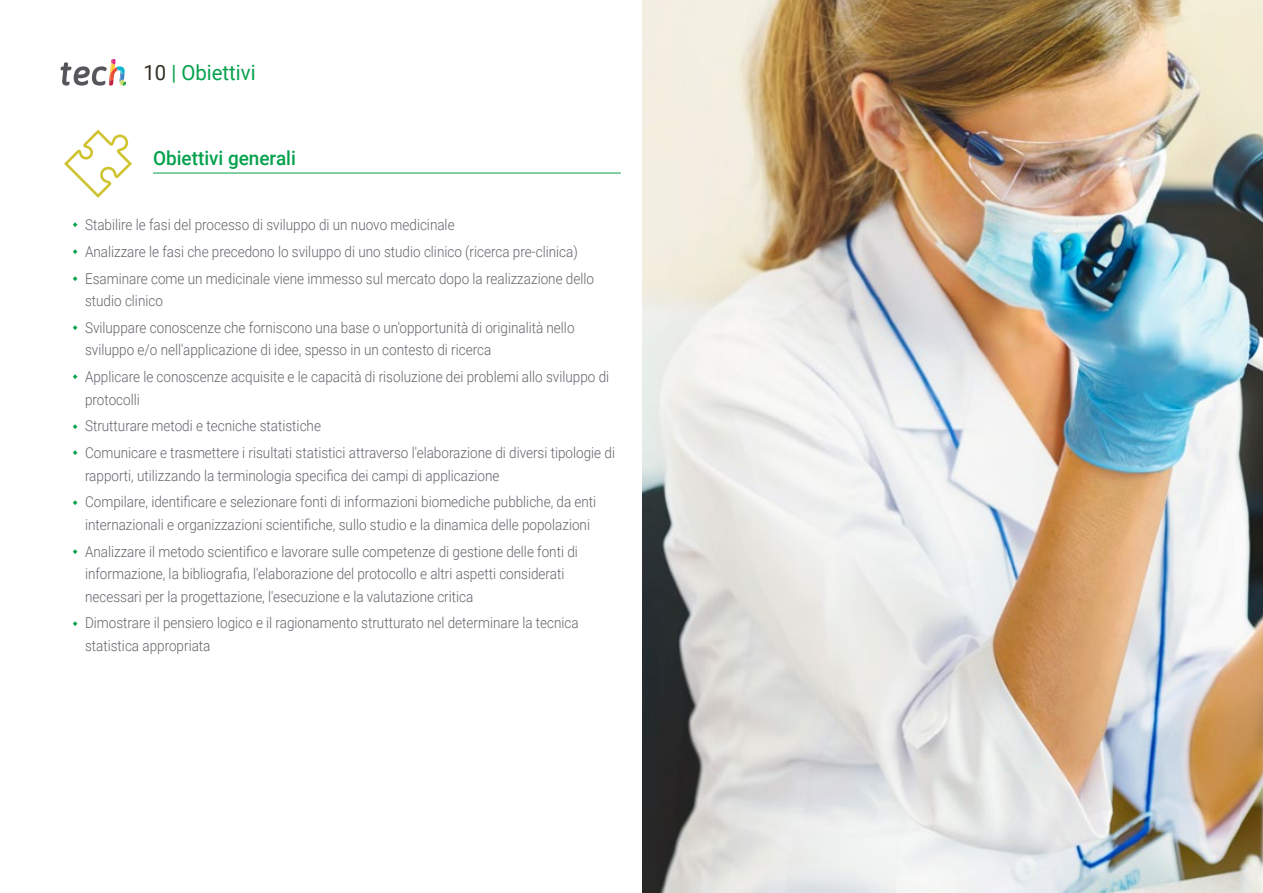
<style>
.page{position:relative;width:1263px;height:893px;background:#fff}
.page>*{position:absolute;margin:0;border:0;box-sizing:border-box;transform-origin:0 0}
.t1{font:21px "Roboto";color:#04a14d}
.t2{font:500 19.5px "Roboto";color:#04a14d}
.t3{font:300 15px/26.7px "Roboto";color:#61646a;scale:.9 1}
.s1{color:#312e20}
</style>
<div class="page">
<hr style="left:153px;top:173px;width:468px;height:1px;background:#04a14d">
<svg style="left:64px;top:130px;width:68px;height:68px"></svg>
<svg style="left:61px;top:59px;width:65px;height:27px"></svg>
<img style="left:642px;top:0;width:621px;height:893px">
<h1 class="t1" style="left:144px;top:57px;width:114px"><span class="s1">10</span> | Obiettivi</h1>
<h2 class="t2" style="left:153px;top:144px;width:144px">Obiettivi generali</h2>
<p class="t3" style="left:85px;top:211px;width:567px">Stabilire le fasi del processo di sviluppo di un nuovo medicinale<br>Analizzare le fasi che precedono lo sviluppo di uno studio clinico (ricerca pre-clinica)<br>Esaminare come un medicinale viene immesso sul mercato dopo la realizzazione dello</p>
<p class="t3" style="left:85px;top:287px;width:545px">studio clinico<br>Sviluppare conoscenze che forniscono una base o un'opportunità di originalità nello</p>
<p class="t3" style="left:85px;top:336px;width:584px">sviluppo e/o nell'applicazione di idee, spesso in un contesto di ricerca<br>Applicare le conoscenze acquisite e le capacità di risoluzione dei problemi allo sviluppo di</p>
<p class="t3" style="left:85px;top:385px;width:590px">protocolli<br>Strutturare metodi e tecniche statistiche<br>Comunicare e trasmettere i risultati statistici attraverso l'elaborazione di diversi tipologie di</p>
<p class="t3" style="left:85px;top:461px;width:570px">rapporti, utilizzando la terminologia specifica dei campi di applicazione<br>Compilare, identificare e selezionare fonti di informazioni biomediche pubbliche, da enti</p>
<p class="t3" style="left:85px;top:511px;width:563px">internazionali e organizzazioni scientifiche, sullo studio e la dinamica delle popolazioni<br>Analizzare il metodo scientifico e lavorare sulle competenze di gestione delle fonti di</p>
<p class="t3" style="left:85px;top:562px;width:534px;line-height:22.5px">informazione, la bibliografia, l'elaborazione del protocollo e altri aspetti considerati necessari per la progettazione, l'esecuzione e la valutazione critica</p>
<p class="t3" style="left:85px;top:611px;width:550px;line-height:22.5px">Dimostrare il pensiero logico e il ragionamento strutturato nel determinare la tecnica statistica appropriata</p>
</div>
